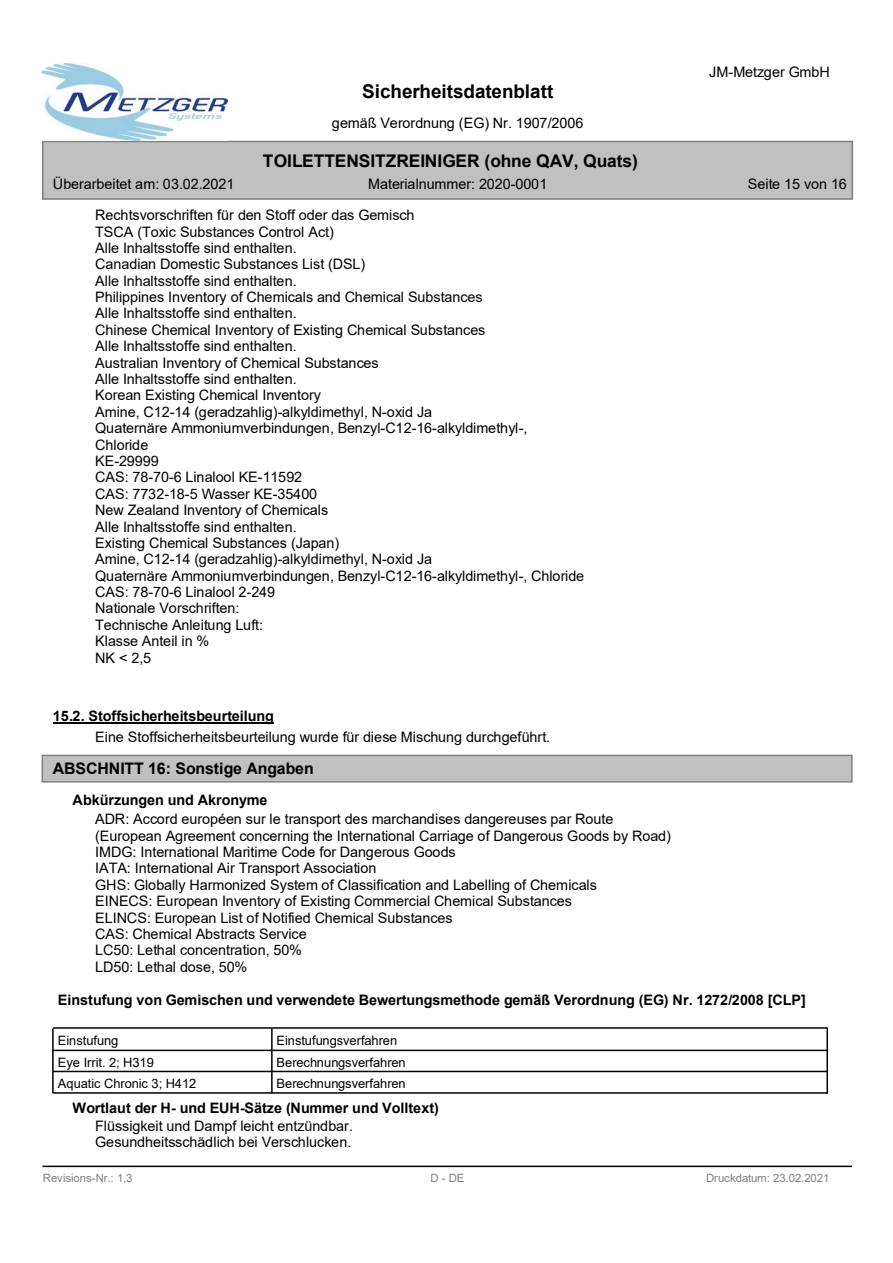
<style>
.page{position:relative;width:893px;height:1263px;background:#fff}
.page>*{position:absolute;margin:0;border:0;box-sizing:border-box;transform-origin:0 0}
.t1{font:700 18.9px "Arial";color:#000}
.t2{font:700 17.4px "Arial";letter-spacing:-.005em;color:#000}
.t3{font:700 15.9px "Arial";letter-spacing:-.005em;color:#000}
.t4{font:14.4px/16.4px "Arial";color:#000}
.t5{font:700 14.4px "Arial";letter-spacing:-.005em;color:#000}
.t6{font:12.9px "Arial";color:#000}
.t7{font:11.4px "Arial";letter-spacing:-.005em;color:#808080}
</style>
<div class="page">
<div style="left:43px;top:141px;width:809px;height:58px;background:#c0c0c0"></div>
<div style="left:42px;top:141px;width:811px;height:59px;border:2px solid #808080"></div>
<div style="left:42px;top:755px;width:810px;height:27px;background:#c0c0c0"></div>
<div style="left:42px;top:754px;width:810px;height:28px;border:2px solid #808080"></div>
<hr style="left:42px;top:1165px;width:810px;height:2px;background:#000">
<img style="left:41px;top:64px;width:187px;height:76px">
<hr style="left:53px;top:1027px;width:774px;height:1px;background:#000">
<hr style="left:271px;top:1028px;width:2px;height:65px;background:#000">
<hr style="left:52px;top:1028px;width:2px;height:65px;background:#000">
<hr style="left:826px;top:1028px;width:2px;height:65px;background:#000">
<hr style="left:53px;top:1049px;width:774px;height:2px;background:#000">
<hr style="left:53px;top:1070px;width:774px;height:2px;background:#000">
<hr style="left:53px;top:1092px;width:774px;height:1px;background:#000">
<hr style="left:53px;top:722px;width:221px;height:2px;background:#000">
<h1 class="t1" style="left:362px;top:78px;width:193px">Sicherheitsdatenblatt</h1>
<p class="t4" style="left:332px;top:115px;width:253px">gemäß Verordnung (EG) Nr. 1907/2006</p>
<p class="t2" style="left:263px;top:149px;width:376px">TOILETTENSITZREINIGER (ohne QAV, Quats)</p>
<p class="t4" style="left:709px;top:64px;width:122px">JM-Metzger GmbH</p>
<p class="t4" style="left:53px;top:176px;width:183px">Überarbeitet am: 03.02.2021</p>
<p class="t4" style="left:368px;top:176px;width:181px">Materialnummer: 2020-0001</p>
<p class="t4" style="left:748px;top:176px;width:101px">Seite 15 von 16</p>
<p class="t4" style="left:95px;top:207px;width:491px">Rechtsvorschriften für den Stoff oder das Gemisch<br>TSCA (Toxic Substances Control Act)<br>Alle Inhaltsstoffe sind enthalten.<br>Canadian Domestic Substances List (DSL)<br>Alle Inhaltsstoffe sind enthalten.<br>Philippines Inventory of Chemicals and Chemical Substances<br>Alle Inhaltsstoffe sind enthalten.<br>Chinese Chemical Inventory of Existing Chemical Substances<br>Alle Inhaltsstoffe sind enthalten.<br>Australian Inventory of Chemical Substances<br>Alle Inhaltsstoffe sind enthalten.<br>Korean Existing Chemical Inventory<br>Amine, C12-14 (geradzahlig)-alkyldimethyl, N-oxid Ja<br>Quaternäre Ammoniumverbindungen, Benzyl-C12-16-alkyldimethyl-, Chloride<br>KE-29999<br>CAS: 78-70-6 Linalool KE-11592<br>CAS: 7732-18-5 Wasser KE-35400<br>New Zealand Inventory of Chemicals<br>Alle Inhaltsstoffe sind enthalten.<br>Existing Chemical Substances (Japan)<br>Amine, C12-14 (geradzahlig)-alkyldimethyl, N-oxid Ja<br>Quaternäre Ammoniumverbindungen, Benzyl-C12-16-alkyldimethyl-, Chloride CAS: 78-70-6 Linalool 2-249<br>Nationale Vorschriften:<br>Technische Anleitung Luft:<br>Klasse Anteil in %<br>NK &lt; 2,5</p>
<p class="t5" style="left:53px;top:706px;width:223px">15.2. Stoffsicherheitsbeurteilung</p>
<p class="t4" style="left:95px;top:729px;width:457px">Eine Stoffsicherheitsbeurteilung wurde für diese Mischung durchgeführt.</p>
<p class="t3" style="left:53px;top:757px;width:262px">ABSCHNITT 16: Sonstige Angaben</p>
<p class="t5" style="left:73px;top:790px;width:196px">Abkürzungen und Akronyme</p>
<p class="t4" style="left:95px;top:811px;width:577px">ADR: Accord européen sur le transport des marchandises dangereuses par Route (European Agreement concerning the International Carriage of Dangerous Goods by Road)<br>IMDG: International Maritime Code for Dangerous Goods<br>IATA: International Air Transport Association<br>GHS: Globally Harmonized System of Classification and Labelling of Chemicals<br>EINECS: European Inventory of Existing Commercial Chemical Substances<br>ELINCS: European List of Notified Chemical Substances<br>CAS: Chemical Abstracts Service<br>LC50: Lethal concentration, 50%<br>LD50: Lethal dose, 50%</p>
<p class="t5" style="left:58px;top:989px;width:749px">Einstufung von Gemischen und verwendete Bewertungsmethode gemäß Verordnung (EG) Nr. 1272/2008 [CLP]</p>
<p class="t6" style="left:58px;top:1031px;width:62px">Einstufung</p>
<p class="t6" style="left:276px;top:1031px;width:122px">Einstufungsverfahren</p>
<p class="t6" style="left:58px;top:1053px;width:97px">Eye Irrit. 2; H319</p>
<p class="t6" style="left:276px;top:1053px;width:131px">Berechnungsverfahren</p>
<p class="t6" style="left:58px;top:1074px;width:140px">Aquatic Chronic 3; H412</p>
<p class="t6" style="left:276px;top:1074px;width:131px">Berechnungsverfahren</p>
<p class="t4" style="left:95px;top:1117px;width:259px">Flüssigkeit und Dampf leicht entzündbar.<br>Gesundheitsschädlich bei Verschlucken.</p>
<p class="t5" style="left:73px;top:1097px;width:368px">Wortlaut der H- und EUH-Sätze (Nummer und Volltext)</p>
<p class="t7" style="left:43px;top:1170px;width:91px">Revisions-Nr.: 1,3</p>
<p class="t7" style="left:430px;top:1170px;width:35px">D - DE</p>
<p class="t7" style="left:706px;top:1170px;width:125px">Druckdatum: 23.02.2021</p>
</div>
